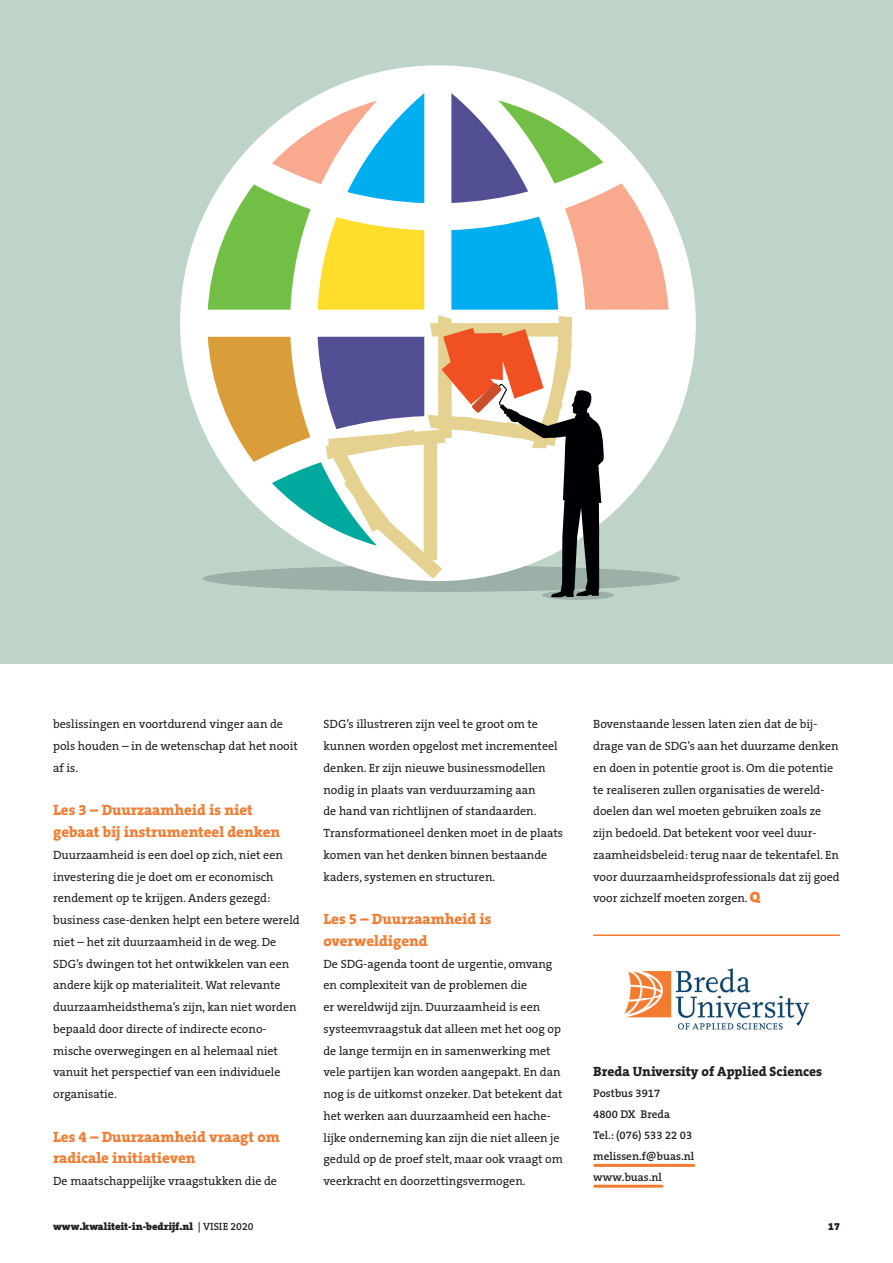
<style>
.page{position:relative;width:893px;height:1263px;background:#fff}
.page>*{position:absolute;margin:0;border:0;box-sizing:border-box;transform-origin:0 0}
.t1{font:800 15px/21.8px "The Serif B W8";color:#f17c31}
.t2{font:800 13.5px "The Serif B W8";color:#231f20}
.t3{font:12px/21.8px "The Serif B W5 Plain";color:#231f20}
.t4{font:600 11.25px/21px "The Serif B W6";color:#231f20}
.t5{font:900 10.5px "The Serif B W9";color:#231f20}
.s1{font-family:"The Serif B W9";font-weight:900;font-size:15px;color:#f17c31}
.s2{font-family:"The Serif B W6";font-weight:600}
</style>
<div class="page">
<div style="left:0;top:0;width:893px;height:663px;background:#bfd4c8"></div>
<div style="left:203px;top:565px;width:477px;height:27px;background:#9db0a7;border-radius:50%"></div>
<div style="left:542px;top:590px;width:72px;height:10px;background:#9db0a7;border-radius:50%"></div>
<svg style="left:180px;top:65px;width:516px;height:516px"></svg>
<svg style="left:451px;top:93px;width:217px;height:217px;background:#adc4c9"></svg>
<svg style="left:208px;top:93px;width:216px;height:217px;background:#c2daa6"></svg>
<svg style="left:208px;top:337px;width:118px;height:209px"></svg>
<svg style="left:326px;top:315px;width:246px;height:264px;background:#c2c3c5"></svg>
<svg style="left:442px;top:328px;width:162px;height:269px;background:#c8b5a8"></svg>
<img style="left:624px;top:968px;width:186px;height:62px">
<hr style="left:593px;top:934px;width:247px;height:2px;background:#f17c31">
<hr style="left:595px;top:1164px;width:99px;height:3px;background:#f17c31">
<hr style="left:595px;top:1185px;width:67px;height:3px;background:#f17c31">
<p class="t3" style="left:53px;top:713px;width:246px">beslissingen en voortdurend vinger aan de pols houden – in de wetenschap dat het nooit af is.</p>
<p class="t1" style="left:53px;top:799px;width:229px">Les 3 – Duurzaamheid is niet gebaat bĳ instrumenteel denken</p>
<p class="t3" style="left:53px;top:844px;width:248px">Duurzaamheid is een doel op zich, niet een investering die je doet om er economisch rendement op te krĳgen. Anders gezegd: business case-denken helpt een betere wereld niet – het zit duurzaamheid in de weg. De SDG’s dwingen tot het ontwikkelen van een andere kĳk op materialiteit. Wat relevante duurzaamheidsthema’s zĳn, kan niet worden bepaald door directe of indirecte econo&shy;mische overwegingen en al helemaal niet vanuit het perspectief van een individuele organisatie.</p>
<p class="t1" style="left:53px;top:1125px;width:228px">Les 4 – Duurzaamheid vraagt om radicale initiatieven</p>
<p class="t3" style="left:53px;top:1170px;width:225px">De maatschappelĳke vraagstukken die de</p>
<p class="t3" style="left:323px;top:713px;width:241px">SDG’s illustreren zĳn veel te groot om te kunnen worden opgelost met incrementeel denken. Er zĳn nieuwe businessmodellen nodig in plaats van verduurzaming aan<br>de hand van richtlĳnen of standaarden.<br>Transformationeel denken moet in de plaats komen van het denken binnen bestaande kaders, systemen en structuren.</p>
<p class="t1" style="left:323px;top:908px;width:169px">Les 5 – Duurzaamheid is overweldigend</p>
<p class="t3" style="left:323px;top:953px;width:241px">De SDG-agenda toont de urgentie, omvang en complexiteit van de problemen die<br>er wereldwĳd zĳn. Duurzaamheid is een systeemvraagstuk dat alleen met het oog op de lange termĳn en in samenwerking met vele partĳen kan worden aangepakt. En dan nog is de uitkomst onzeker. Dat betekent dat het werken aan duurzaamheid een hache&shy;lĳke onderneming kan zĳn die niet alleen je geduld op de proef stelt, maar ook vraagt om veerkracht en doorzettingsvermogen.</p>
<p class="t3" style="left:593px;top:713px;width:248px">Bovenstaande lessen laten zien dat de bĳ&shy;drage van de SDG’s aan het duurzame denken en doen in potentie groot is. Om die potentie te realiseren zullen organisaties de wereld&shy;doelen dan wel moeten gebruiken zoals ze zĳn bedoeld. Dat betekent voor veel duur&shy;zaamheidsbeleid: terug naar de tekentafel. En voor duurzaamheidsprofessionals dat zĳ goed voor zichzelf moeten zorgen. <span class="s1">Q</span></p>
<p class="t2" style="left:593px;top:1062px;width:230px">Breda University of Applied Sciences</p>
<p class="t4" style="left:593px;top:1083px;width:103px">Postbus 3917<br>4800 DX Breda<br>Tel.: (076) 533 22 03 melissen.f@buas.nl www.buas.nl</p>
<p class="t5" style="left:53px;top:1219px;width:202px">www.kwaliteit-in-bedrĳf.nl <span class="s2">| VISIE 2020</span></p>
<p class="t5" style="left:828px;top:1219px;width:13px">17</p>
</div>
